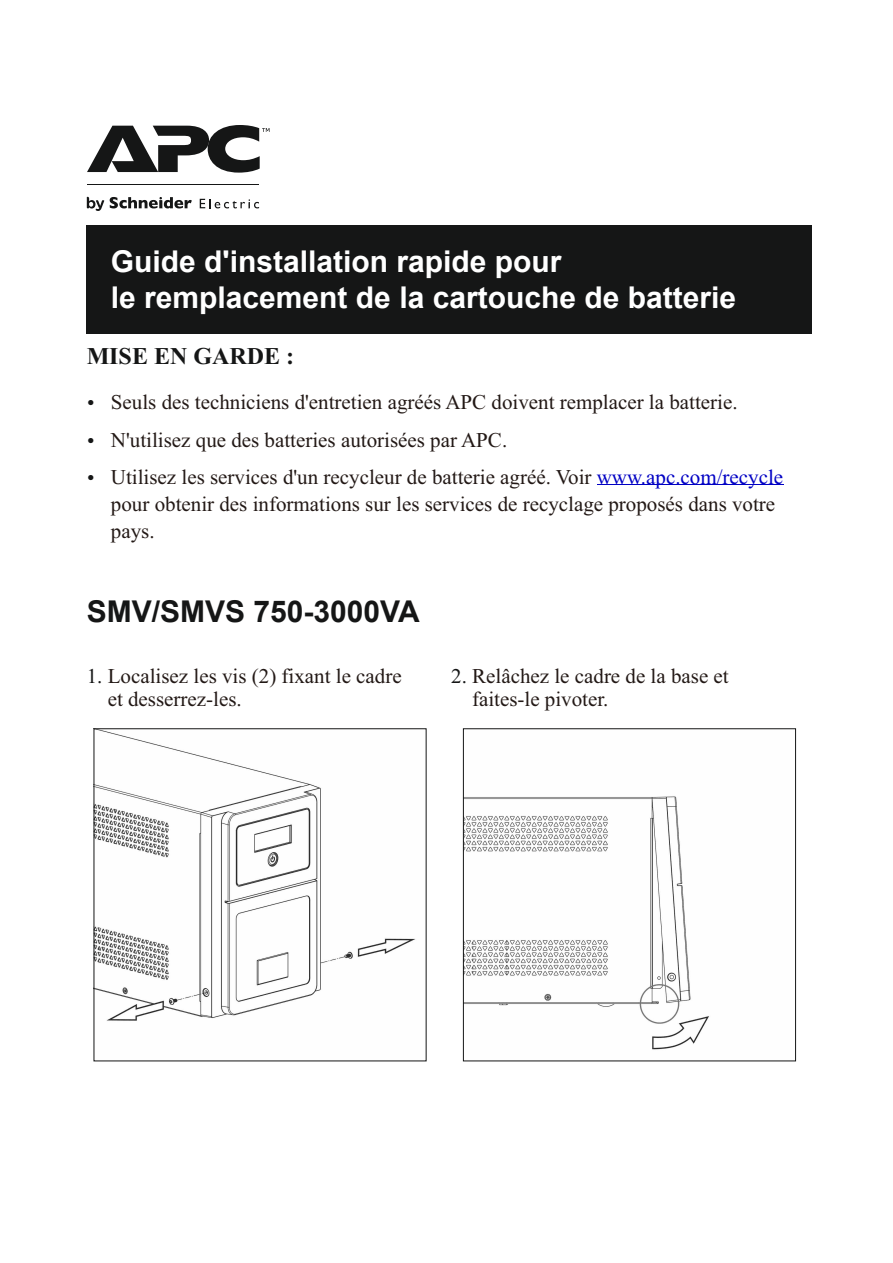
<style>
.page{position:relative;width:893px;height:1263px;background:#fff}
.page>*{position:absolute;margin:0;border:0;box-sizing:border-box;transform-origin:0 0}
.t1{font:700 30px/36px "Arial";color:#fff}
.t2{font:700 30px "Arial";color:#151616}
.t3{font:700 24px "Times New Roman";color:#151616}
.t4{font:21px/23.2px "Times New Roman";color:#231916}
.s1{color:#0000c4}
.s2{color:#151616}
</style>
<div class="page">
<div style="left:86px;top:225px;width:725px;height:109px;background:#151616"></div>
<svg style="left:87px;top:197px;width:17px;height:14px"></svg>
<svg style="left:110px;top:197px;width:82px;height:11px"></svg>
<svg style="left:200px;top:199px;width:59px;height:9px"></svg>
<hr style="left:87px;top:184px;width:172px;height:1px;background:#151616">
<svg style="left:87px;top:125px;width:182px;height:48px"></svg>
<img style="left:96px;top:730px;width:320px;height:291px">
<img style="left:465px;top:796px;width:244px;height:254px">
<div style="left:463px;top:728px;width:333px;height:333px;border:1px solid #151616"></div>
<hr style="left:597px;top:484px;width:186px;height:1px;background:#0000c4">
<h1 class="t1" style="left:111px;top:245px;width:627px">Guide d'installation rapide pour<br>le remplacement de la cartouche de batterie</h1>
<p class="t3" style="left:87px;top:348px;width:209px">MISE EN GARDE :</p>
<p class="t4" style="left:111px;top:392px;width:628px">Seuls des techniciens d'entretien agréés APC doivent remplacer la batterie.</p>
<p class="t4" style="left:111px;top:430px;width:398px">N'utilisez que des batteries autorisées par APC.</p>
<p class="t4" style="left:111px;top:466px;width:674px;line-height:27px">Utilisez les services d'un recycleur de batterie agréé. Voir <span class="s1">www.apc.com/recycle </span>pour obtenir des informations sur les services de recyclage proposés dans votre pays.</p>
<h1 class="t2" style="left:87px;top:591px;width:334px">SMV/SMVS 750-3000VA</h1>
<p class="t4" style="left:108px;top:666px;width:296px;text-indent:-21px"><span class="s2">1.</span> Localisez les vis (2) fixant le cadre et desserrez-les.</p>
<p class="t4" style="left:472px;top:666px;width:258px;text-indent:-21px"><span class="s2">2.</span> Relâchez le cadre de la base et faites-le pivoter.</p>
</div>
